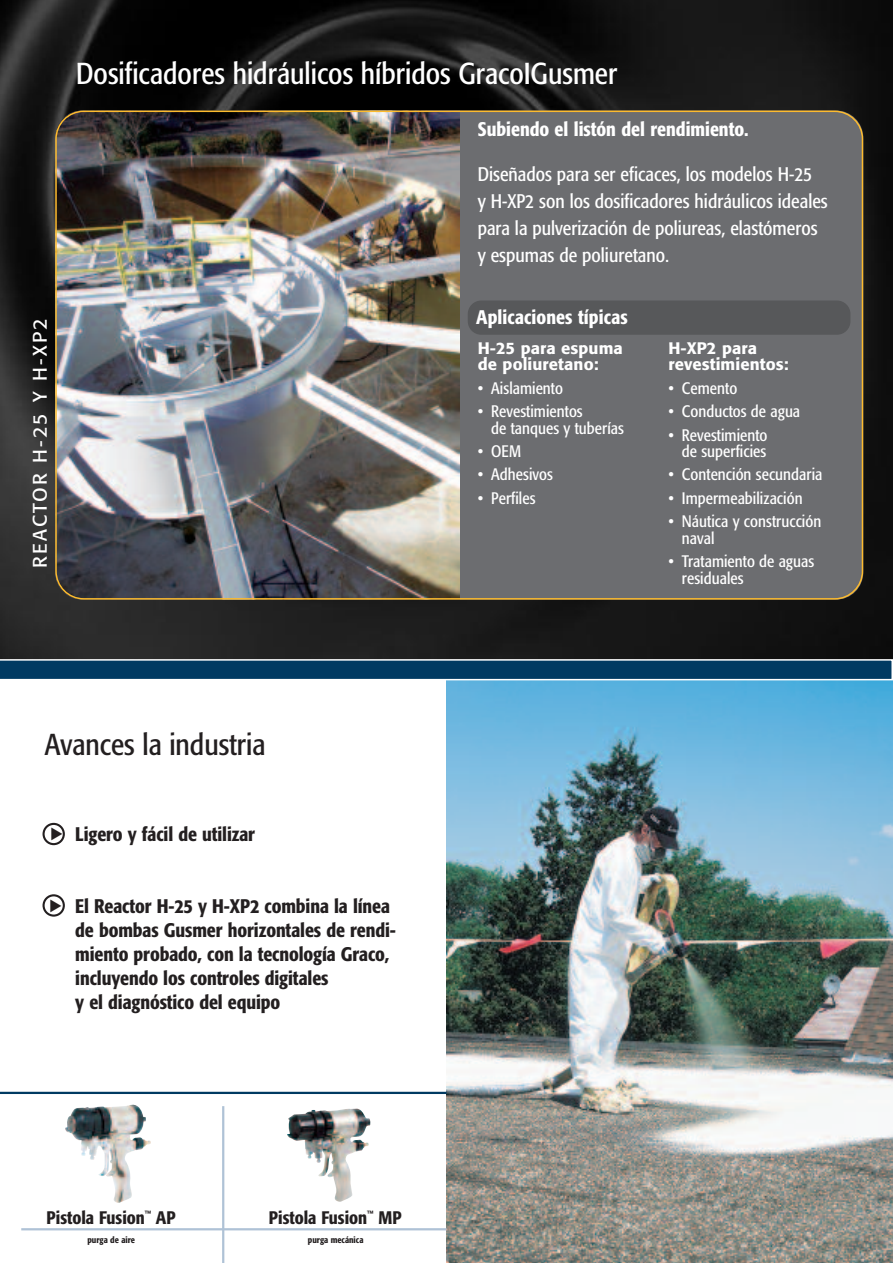
<style>
.page{position:relative;width:893px;height:1263px;background:#fff}
.page>*{position:absolute;margin:0;border:0;box-sizing:border-box;transform-origin:0 0}
.t1{font:condensed 30px "Formata";color:#fff}
.t2{font:condensed 30px "Formata";color:#231f20}
.t3{font:500 condensed 19.5px/24px "Formata";letter-spacing:-.005em;color:#231f20}
.t4{font:condensed 19.5px/27px "Formata";color:#fff}
.t5{font:500 condensed 19.5px "Formata";color:#fff}
.t6{font:19.5px "Formata";letter-spacing:.115em;color:#fff}
.t7{font:500 condensed 18px "Formata";color:#231f20}
.t8{font:condensed 16.5px/16.5px "Formata";letter-spacing:.005em;color:#fff}
.t9{font:500 16.5px/16.5px "Formata";letter-spacing:.005em;color:#fff}
.t10{font:500 condensed 9px "Formata";color:#231f20}
</style>
<div class="page">
<img style="left:446px;top:680px;width:447px;height:583px">
<img style="left:0;top:0;width:893px;height:659px">
<img style="left:55px;top:111px;width:808px;height:489px">
<div style="left:468px;top:300px;width:382px;height:35px;background:#57585a;border-radius:14px"></div>
<svg style="left:0;top:659px;width:893px;height:20px;background:#15496e"></svg>
<hr style="left:0;top:1092px;width:446px;height:2px;background:#003a62">
<hr style="left:21px;top:1228px;width:425px;height:2px;background:#afc2d6">
<hr style="left:222px;top:1106px;width:2px;height:157px;background:#afc2d6">
<img style="left:65px;top:1105px;width:86px;height:98px">
<img style="left:287px;top:1108px;width:83px;height:94px">
<svg style="left:43px;top:823px;width:22px;height:22px"></svg>
<svg style="left:43px;top:894px;width:22px;height:23px"></svg>
<p class="t6" style="left:32px;top:568px;width:252px;rotate:-90deg">REACTOR H-25 Y H-XP2</p>
<h1 class="t1" style="left:76px;top:61px;width:543px">Dosificadores hidráulicos híbridos GracoIGusmer</h1>
<p class="t5" style="left:478px;top:122px;width:272px">Subiendo el listón del rendimiento.</p>
<p class="t4" style="left:478px;top:162px;width:352px">Diseñados para ser eficaces, los modelos H-25<br>y H-XP2 son los dosificadores hidráulicos ideales para la pulverización de poliureas, elastómeros y espumas de poliuretano.</p>
<p class="t5" style="left:476px;top:309px;width:153px">Aplicaciones típicas</p>
<p class="t9" style="left:478px;top:341px;width:147px">H-25 para espuma de poliuretano:</p>
<p class="t8" style="left:478px;top:381px;width:87px">• Aislamiento</p>
<p class="t8" style="left:491px;top:404px;width:134px;text-indent:-13px">• Revestimientos<br>de tanques y tuberías</p>
<p class="t8" style="left:478px;top:444px;width:45px">• OEM</p>
<p class="t8" style="left:478px;top:468px;width:77px">• Adhesivos</p>
<p class="t8" style="left:478px;top:491px;width:59px">• Perfiles</p>
<p class="t9" style="left:668px;top:341px;width:122px">H-XP2 para revestimientos:</p>
<p class="t8" style="left:668px;top:381px;width:70px">• Cemento</p>
<p class="t8" style="left:668px;top:404px;width:133px">• Conductos de agua</p>
<p class="t8" style="left:668px;top:428px;width:101px;text-align:right">• Revestimiento de superficies</p>
<p class="t8" style="left:668px;top:468px;width:156px">• Contención secundaria</p>
<p class="t8" style="left:668px;top:491px;width:136px">• Impermeabilización</p>
<p class="t8" style="left:682px;top:514px;width:141px;text-indent:-13px">• Náutica y construcción naval</p>
<p class="t8" style="left:682px;top:554px;width:134px;text-indent:-13px">• Tratamiento de aguas residuales</p>
<h1 class="t2" style="left:45px;top:731px;width:222px">Avances la industria</h1>
<p class="t3" style="left:75px;top:824px;width:181px">Ligero y fácil de utilizar</p>
<p class="t3" style="left:75px;top:896px;width:322px">El Reactor H-25 y H-XP2 combina la línea de bombas Gusmer horizontales de rendi&shy;miento probado, con la tecnología Graco, incluyendo los controles digitales<br>y el diagnóstico del equipo</p>
<p class="t7" style="left:46px;top:1210px;width:131px">Pistola Fusion<sup>™</sup> AP</p>
<p class="t10" style="left:87px;top:1236px;width:49px">purga de aire</p>
<p class="t10" style="left:308px;top:1236px;width:57px">purga mecánica</p>
<p class="t7" style="left:269px;top:1210px;width:135px">Pistola Fusion<sup>™</sup> MP</p>
</div>
